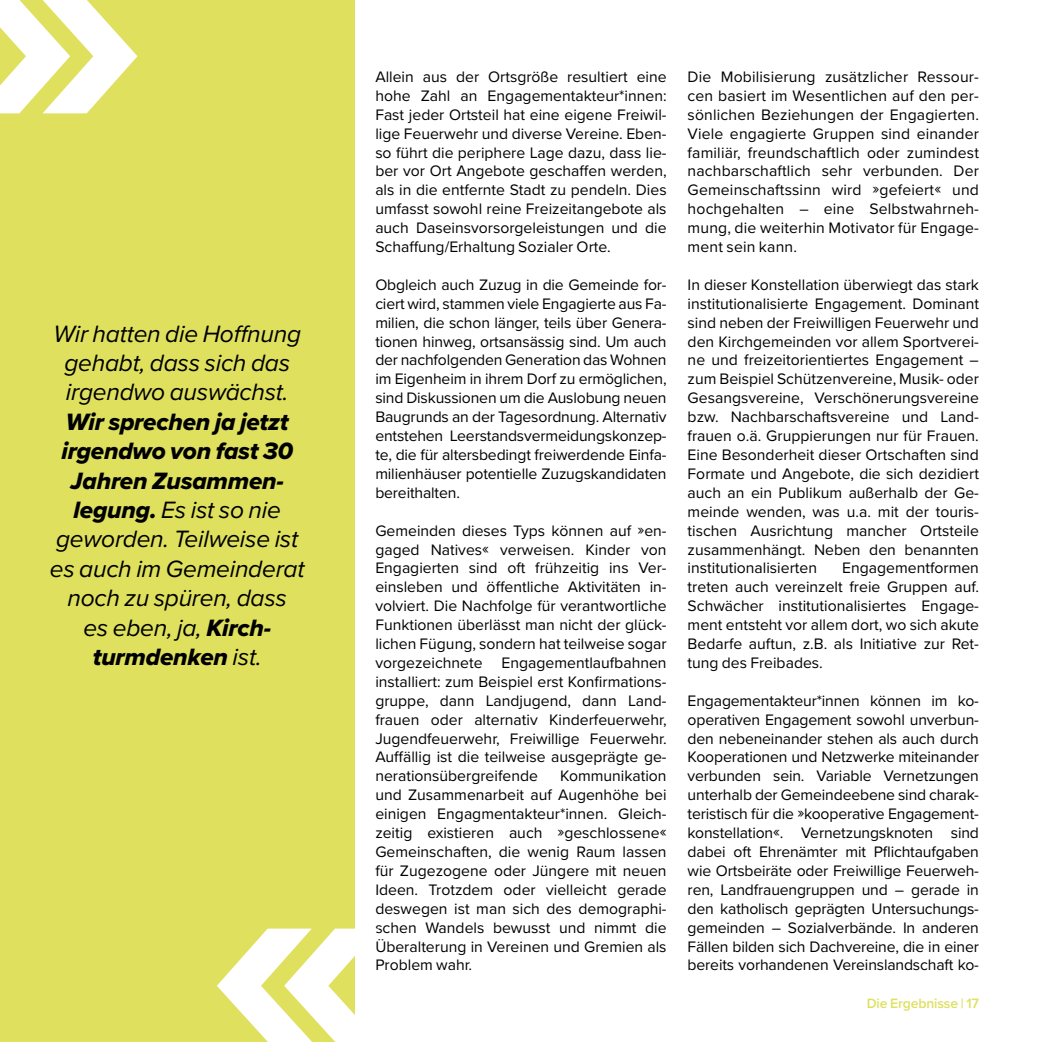
<style>
.page{position:relative;width:1042px;height:1042px;background:#fff}
.page>*{position:absolute;margin:0;border:0;box-sizing:border-box;transform-origin:0 0}
.t1{font:italic 24.5px/29.4px "Proxima Nova";letter-spacing:-.01em;color:#000;text-align:center}
.t2{font:24.5px/29.4px "Proxima Nova Extrabld It";letter-spacing:-.01em;color:#000;text-align:center}
.t3{font:15.75px/18.9px "Proxima Nova";color:#000;text-align:justify}
.t4{font:600 14px "Proxima Nova";letter-spacing:-.01em;color:#dfe15e}
.s1{font-family:"Proxima Nova Extrabld It";font-style:normal}
.s2{font-family:"Proxima Nova";font-style:italic}
</style>
<div class="page">
<div style="left:0;top:0;width:354px;height:1042px;background:#dfe15e"></div>
<svg style="left:0;top:0;width:137px;height:113px"></svg>
<svg style="left:217px;top:928px;width:138px;height:114px"></svg>
<h1 class="t1" style="left:53px;top:318px;width:249px">Wir hatten die Hoffnung gehabt, dass sich das irgendwo auswächst.</h1>
<h1 class="t2" style="left:62px;top:407px;width:233px">Wir sprechen ja jetzt irgendwo von fast 30<br>Jahren Zusammen-</h1>
<h1 class="t1" style="left:50px;top:494px;width:256px"><span class="s1">legung.</span> Es ist so nie geworden. Teilweise ist es auch im Gemeinderat noch zu spüren, dass<br>es eben, ja, <span class="s1">Kirch-</span></h1>
<h1 class="t2" style="left:93px;top:642px;width:170px">turmdenken <span class="s2">ist.</span></h1>
<p class="t3" style="left:375px;top:67px;width:293px">Allein aus der Ortsgröße resultiert eine hohe Zahl an Engagementakteur*innen:<br>Fast jeder Ortsteil hat eine eigene Freiwil&shy;lige Feuerwehr und diverse Vereine. Eben&shy;so führt die periphere Lage dazu, dass lie&shy;ber vor Ort Angebote geschaffen werden, als in die entfernte Stadt zu pendeln. Dies umfasst sowohl reine Freizeitangebote als auch Daseinsvorsorgeleistungen und die Schaffung/Erhaltung Sozialer Orte.</p>
<p class="t3" style="left:375px;top:274px;width:293px">Obgleich auch Zuzug in die Gemeinde for&shy;ciert wird, stammen viele Engagierte aus Fa&shy;milien, die schon länger, teils über Genera&shy;tionen hinweg, ortsansässig sind. Um auch der nachfolgenden Generation das Wohnen im Eigenheim in ihrem Dorf zu ermöglichen, sind Diskussionen um die Auslobung neuen Baugrunds an der Tagesordnung. Alternativ entstehen Leerstandsvermeidungskonzep&shy;te, die für altersbedingt freiwerdende Einfa&shy;milienhäuser potentielle Zuzugskandidaten bereithalten.</p>
<p class="t3" style="left:375px;top:520px;width:293px">Gemeinden dieses Typs können auf »en&shy;gaged Natives« verweisen. Kinder von Engagierten sind oft frühzeitig ins Ver&shy;einsleben und öffentliche Aktivitäten in&shy;volviert. Die Nachfolge für verantwortliche Funktionen überlässt man nicht der glück&shy;lichen Fügung, sondern hat teilweise sogar vorgezeichnete Engagementlaufbahnen installiert: zum Beispiel erst Konfirmations&shy;gruppe, dann Landjugend, dann Land&shy;frauen oder alternativ Kinderfeuerwehr, Jugendfeuerwehr, Freiwillige Feuerwehr.<br>Auffällig ist die teilweise ausgeprägte ge&shy;nerationsübergreifende</p>
<p class="t3" style="left:375px;top:766px;width:293px;text-indent:185px">Kommunikation und Zusammenarbeit auf Augenhöhe bei einigen Engagmentakteur*innen. Gleich&shy;zeitig existieren auch »geschlossene« Gemeinschaften, die wenig Raum lassen für Zugezogene oder Jüngere mit neuen Ideen. Trotzdem oder vielleicht gerade deswegen ist man sich des demographi&shy;schen Wandels bewusst und nimmt die Überalterung in Vereinen und Gremien als Problem wahr.</p>
<p class="t3" style="left:687px;top:67px;width:293px">Die Mobilisierung zusätzlicher Ressour&shy;cen basiert im Wesentlichen auf den per&shy;sönlichen Beziehungen der Engagierten.<br>Viele engagierte Gruppen sind einander familiär, freundschaftlich oder zumindest nachbarschaftlich sehr verbunden. Der Gemeinschaftssinn wird »gefeiert« und hochgehalten – eine Selbstwahrneh&shy;mung, die weiterhin Motivator für Engage&shy;ment sein kann.</p>
<p class="t3" style="left:687px;top:274px;width:293px">In dieser Konstellation überwiegt das stark institutionalisierte Engagement. Dominant sind neben der Freiwilligen Feuerwehr und den Kirchgemeinden vor allem Sportverei&shy;ne und freizeitorientiertes Engagement – zum Beispiel Schützenvereine, Musik- oder Gesangsvereine, Verschönerungsvereine bzw. Nachbarschaftsvereine und Land&shy;frauen o.ä. Gruppierungen nur für Frauen.<br>Eine Besonderheit dieser Ortschaften sind Formate und Angebote, die sich dezidiert auch an ein Publikum außerhalb der Ge&shy;meinde wenden, was u.a. mit der touris&shy;tischen Ausrichtung mancher Ortsteile zusammenhängt. Neben den benannten institutionalisierten</p>
<p class="t3" style="left:687px;top:558px;width:293px;text-indent:155px">Engagementformen treten auch vereinzelt freie Gruppen auf.<br>Schwächer institutionalisiertes Engage&shy;ment entsteht vor allem dort, wo sich akute Bedarfe auftun, z.B. als Initiative zur Ret&shy;tung des Freibades.</p>
<p class="t3" style="left:687px;top:690px;width:293px">Engagementakteur*innen können im ko&shy;operativen Engagement sowohl unverbun&shy;den nebeneinander stehen als auch durch Kooperationen und Netzwerke miteinander verbunden sein. Variable Vernetzungen unterhalb der Gemeindeebene sind charak&shy;teristisch für die »kooperative Engagement&shy;konstellation«. Vernetzungsknoten sind dabei oft Ehrenämter mit Pflichtaufgaben wie Ortsbeiräte oder Freiwillige Feuerweh&shy;ren, Landfrauengruppen und – gerade in den katholisch geprägten Untersuchungs&shy;gemeinden – Sozialverbände. In anderen Fällen bilden sich Dachvereine, die in einer bereits vorhandenen Vereinslandschaft ko-</p>
<p class="t4" style="left:867px;top:993px;width:114px">Die Ergebnisse | 17</p>
</div>
